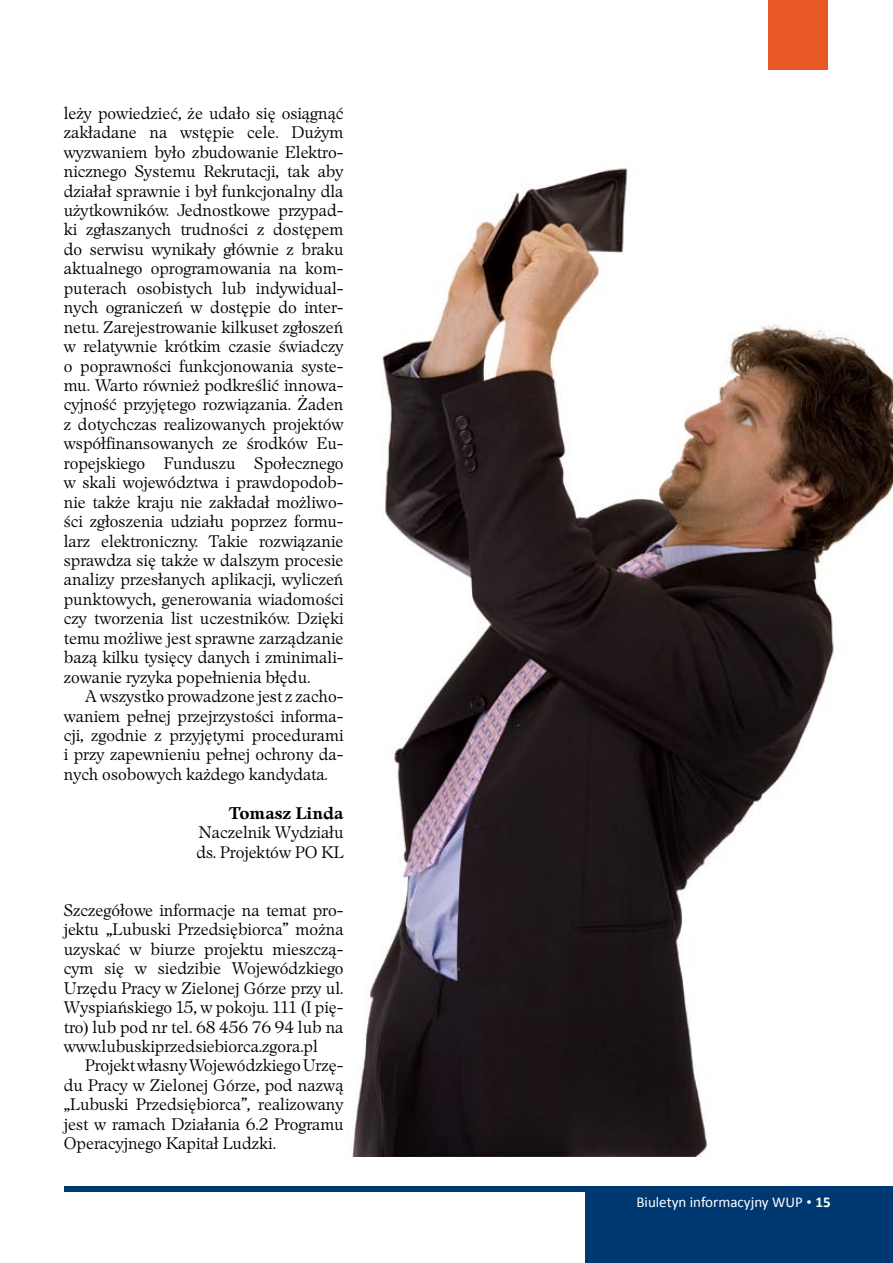
<style>
.page{position:relative;width:893px;height:1263px;background:#fff}
.page>*{position:absolute;margin:0;border:0;box-sizing:border-box;transform-origin:0 0}
.t1{font:16.2px/19.5px "EFN Nissan OT";color:#000;text-align:justify}
.t2{font:700 16.2px "EFN Nissan OT";color:#000}
.t3{font:15px "Calibri";color:#fff}
.s1{font-family:"EFN Nissan"}
.s2{font-weight:700}
</style>
<div class="page">
<img style="left:352px;top:168px;width:541px;height:989px">
<div style="left:64px;top:1186px;width:543px;height:6px;background:#003871"></div>
<div style="left:585px;top:1186px;width:308px;height:77px;background:#003871"></div>
<div style="left:768px;top:0;width:60px;height:69px;background:#e85926"></div>
<p class="t1" style="left:64px;top:104px;width:281px">leży powiedzieć, że udało się osiągnąć zakładane na wstępie cele. Dużym wyzwaniem było zbudowanie Elektro&shy;nicznego Systemu Rekrutacji, tak aby działał sprawnie i był funkcjonalny dla użytkowników. Jednostkowe przypad&shy;ki zgłaszanych trudności z dostępem do serwisu wynikały głównie z braku aktualnego oprogramowania na kom&shy;puterach osobistych lub indywidual&shy;nych ograniczeń w dostępie do inter&shy;netu. Zarejestrowanie kilkuset zgłoszeń w relatywnie krótkim czasie świadczy o poprawności funkcjonowania syste&shy;mu. Warto również podkreślić innowa&shy;cyjność przyjętego rozwiązania. Żaden z dotychczas realizowanych projektów współfinansowanych ze środków Eu&shy;ropejskiego Funduszu Społecznego w skali województwa i prawdopodob&shy;nie także kraju nie zakładał możliwo&shy;ści zgłoszenia udziału poprzez formu&shy;larz elektroniczny. Takie rozwiązanie sprawdza się także w dalszym procesie analizy przesłanych aplikacji, wyliczeń punktowych, generowania wiadomości czy tworzenia list uczestników. Dzięki temu możliwe jest sprawne zarządzanie bazą kilku tysięcy danych i zminimali&shy;zowanie ryzyka popełnienia błędu.</p>
<p class="t1" style="left:64px;top:687px;width:281px;text-indent:21px">A wszystko prowadzone jest z zacho&shy;waniem pełnej przejrzystości informa&shy;cji, zgodnie z przyjętymi procedurami i przy zapewnieniu pełnej ochrony da&shy;nych osobowych każdego kandydata.</p>
<p class="t2" style="left:229px;top:803px;width:116px">Tomasz Linda</p>
<p class="t1" style="left:196px;top:823px;width:149px">Naczelnik Wydziału ds. Projektów PO KL</p>
<p class="t1" style="left:64px;top:901px;width:281px">Szczegółowe informacje na temat pro&shy;jektu „Lubuski Przedsiębiorca” można uzyskać w biurze projektu mieszczą&shy;cym się w siedzibie Wojewódzkiego Urzędu Pracy w Zielonej Górze przy ul.<br>Wyspiańskiego 15, w pokoju. 111 (I pię&shy;tro) lub pod nr tel. 68 456 76 94 lub na www.lubuskiprzedsiebiorca.zgora.pl</p>
<p class="t1" style="left:64px;top:1056px;width:281px;text-indent:21px">Projekt własny Wojewódzkiego Urzę&shy;du Pracy w Zielonej Górze, pod nazwą „Lubuski Przedsiębiorca”, realizowany jest w ramach Działania 6.2 Programu Operacyjnego Kapitał Ludzki.</p>
<p class="t3" style="left:636px;top:1192px;width:196px">Biuletyn informacyjny WUP <span class="s1">•</span> <span class="s2">15</span></p>
</div>
